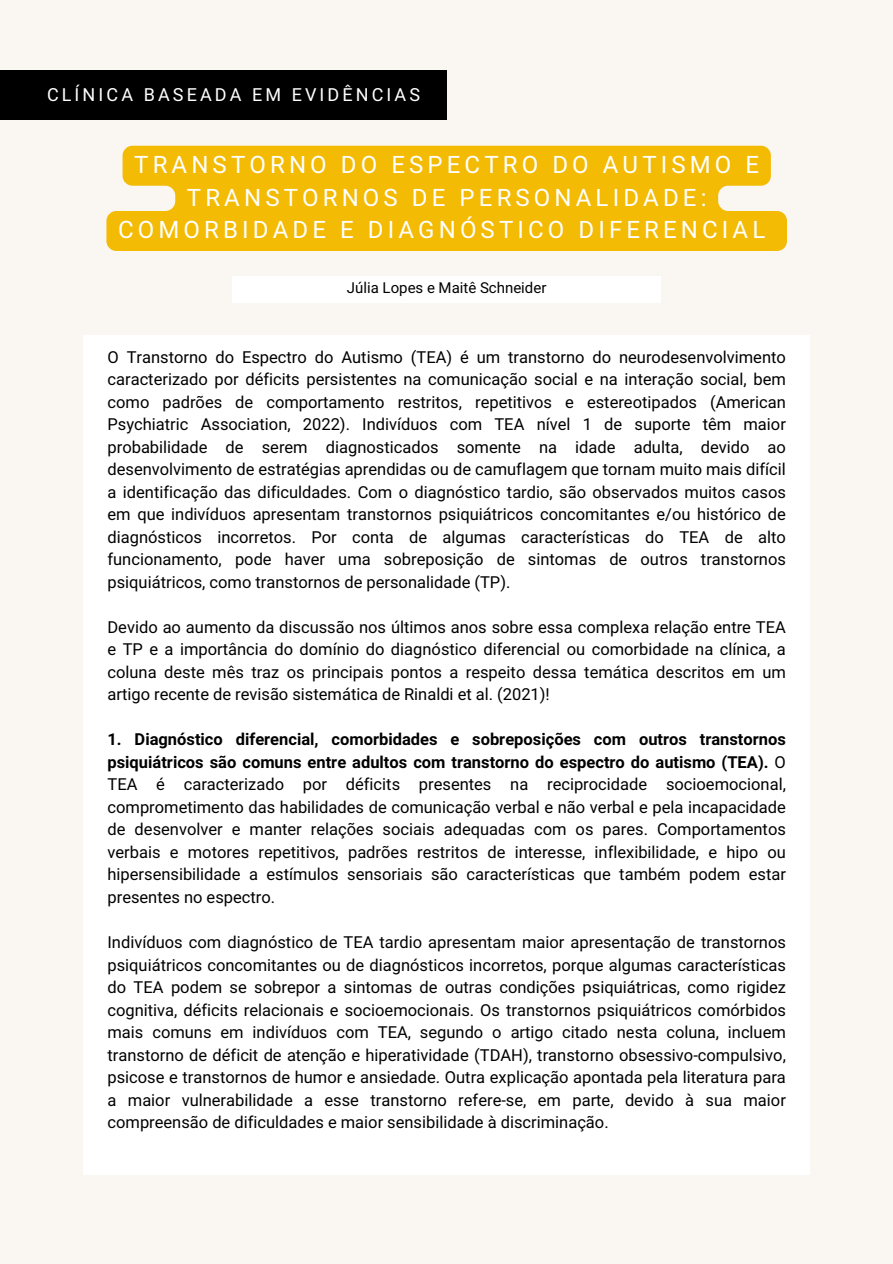
<style>
.page{position:relative;width:893px;height:1264px;background:#fff}
.page>*{position:absolute;margin:0;border:0;box-sizing:border-box;transform-origin:0 0}
.t1{font:24px/32.7px "Araboto";letter-spacing:.175em;color:#fff;text-align:center}
.t2{font:18px "Araboto";letter-spacing:.175em;color:#fff}
.t3{font:16.5px/22.5px "Araboto";color:#000;text-align:justify}
.t4{font:15px "Araboto";color:#000}
.s1{font-weight:700}
</style>
<div class="page">
<div style="left:0;top:0;width:892px;height:1263px;background:#faf7f3"></div>
<div style="left:83px;top:335px;width:726px;height:839px;background:#fff"></div>
<div style="left:0;top:70px;width:446px;height:50px;background:#000"></div>
<div style="left:233px;top:276px;width:427px;height:26px;background:#fff"></div>
<svg style="left:106px;top:146px;width:681px;height:105px;fill:#f4bb04"></svg>
<h3 class="t2" style="left:47px;top:84px;width:374px">CLÍNICA BASEADA EM EVIDÊNCIAS</h3>
<h3 class="t1" style="left:118px;top:149px;width:648px">TRANSTORNO DO ESPECTRO DO AUTISMO E<br>TRANSTORNOS DE PERSONALIDADE:<br>COMORBIDADE E DIAGNÓSTICO DIFERENCIAL</h3>
<h2 class="t4" style="left:347px;top:279px;width:201px">Júlia Lopes e Maitê Schneider</h2>
<h1 class="t3" style="left:107px;top:346px;width:680px">O Transtorno do Espectro do Autismo (TEA) é um transtorno do neurodesenvolvimento caracterizado por déficits persistentes na comunicação social e na interação social, bem como padrões de comportamento restritos, repetitivos e estereotipados (American Psychiatric Association, 2022). Indivíduos com TEA nível 1 de suporte têm maior probabilidade de serem diagnosticados somente na idade adulta, devido ao desenvolvimento de estratégias aprendidas ou de camuflagem que tornam muito mais difícil a identificação das dificuldades. Com o diagnóstico tardio, são observados muitos casos em que indivíduos apresentam transtornos psiquiátricos concomitantes e/ou histórico de diagnósticos incorretos. Por conta de algumas características do TEA de alto funcionamento, pode haver uma sobreposição de sintomas de outros transtornos psiquiátricos, como transtornos de personalidade (TP).</h1>
<p class="t3" style="left:107px;top:616px;width:680px">Devido ao aumento da discussão nos últimos anos sobre essa complexa relação entre TEA e TP e a importância do domínio do diagnóstico diferencial ou comorbidade na clínica, a coluna deste mês traz os principais pontos a respeito dessa temática descritos em um artigo recente de revisão sistemática de Rinaldi et al. (2021)!</p>
<h3 class="t3" style="left:107px;top:729px;width:680px"><span class="s1">1. Diagnóstico diferencial, comorbidades e sobreposições com outros transtornos psiquiátricos são comuns entre adultos com transtorno do espectro do autismo (TEA).</span> O TEA é caracterizado por déficits presentes na reciprocidade socioemocional, comprometimento das habilidades de comunicação verbal e não verbal e pela incapacidade de desenvolver e manter relações sociais adequadas com os pares. Comportamentos verbais e motores repetitivos, padrões restritos de interesse, inflexibilidade, e hipo ou hipersensibilidade a estímulos sensoriais são características que também podem estar presentes no espectro.</h3>
<h3 class="t3" style="left:107px;top:931px;width:680px">Indivíduos com diagnóstico de TEA tardio apresentam maior apresentação de transtornos psiquiátricos concomitantes ou de diagnósticos incorretos, porque algumas características do TEA podem se sobrepor a sintomas de outras condições psiquiátricas, como rigidez cognitiva, déficits relacionais e socioemocionais. Os transtornos psiquiátricos comórbidos mais comuns em indivíduos com TEA, segundo o artigo citado nesta coluna, incluem transtorno de déficit de atenção e hiperatividade (TDAH), transtorno obsessivo-compulsivo, psicose e transtornos de humor e ansiedade. Outra explicação apontada pela literatura para a maior vulnerabilidade a esse transtorno refere-se, em parte, devido à sua maior compreensão de dificuldades e maior sensibilidade à discriminação.</h3>
</div>
